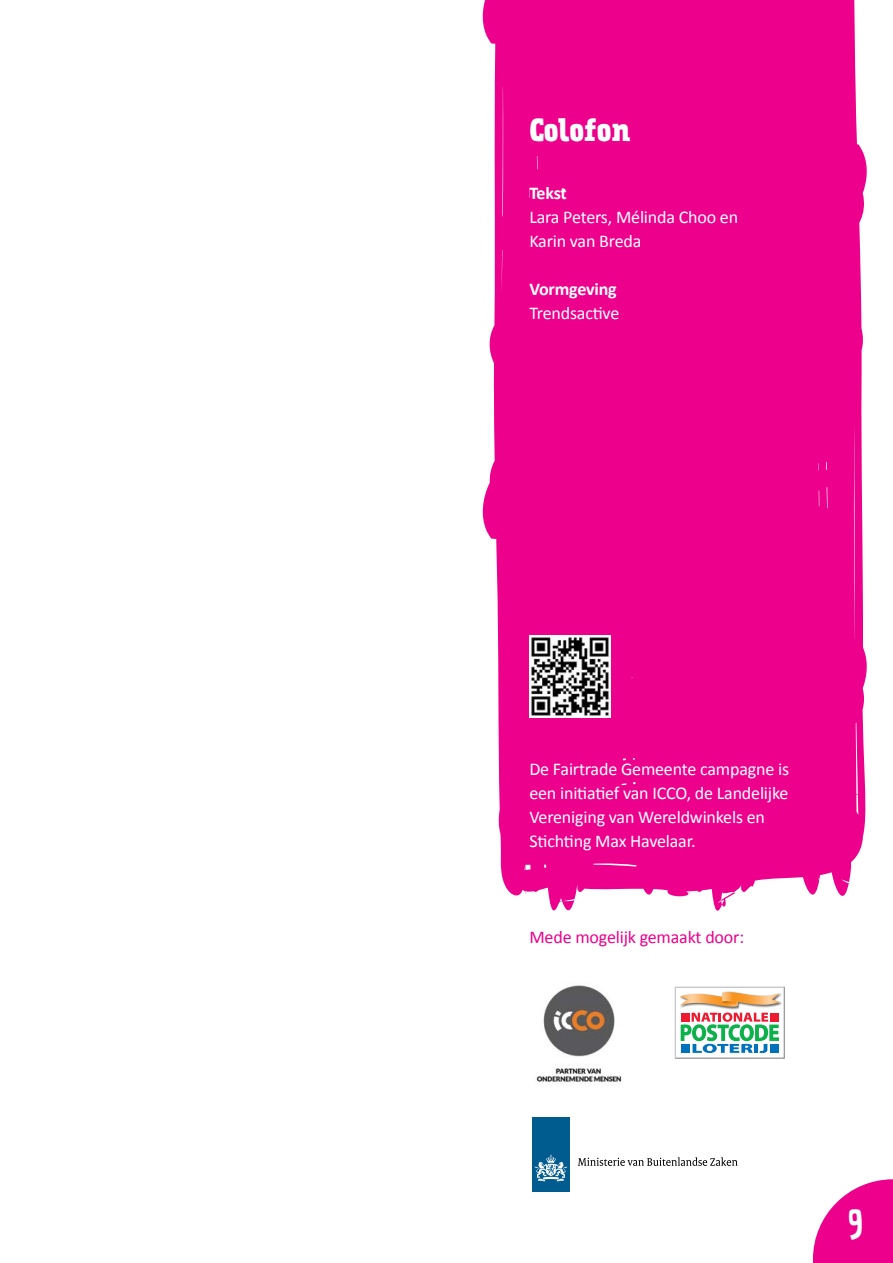
<style>
.page{position:relative;width:893px;height:1263px;background:#fff}
.page>*{position:absolute;margin:0;border:0;box-sizing:border-box;transform-origin:0 0}
.t1{font:37.5px "Prater Serif One";color:#fff}
.t2{font:700 28.5px "Prater Serif Two";letter-spacing:-.01em;color:#fff}
.t3{font:18px/24px "Calibri";letter-spacing:-.01em;color:#fff}
.t4{font:18px "Calibri";letter-spacing:-.01em;color:#ec008c}
.t5{font:700 18px "Calibri";letter-spacing:-.01em;color:#fff}
</style>
<div class="page">
<svg style="left:813px;top:1179px;width:80px;height:84px"></svg>
<svg style="left:482px;top:0;width:385px;height:911px;background:#ed1394"></svg>
<img style="left:529px;top:636px;width:82px;height:81px">
<div style="left:532px;top:1117px;width:38px;height:75px;background:#005b8e"></div>
<svg style="left:535px;top:1154px;width:32px;height:28px"></svg>
<svg style="left:578px;top:1157px;width:160px;height:9px"></svg>
<svg style="left:675px;top:986px;width:110px;height:73px"></svg>
<img style="left:536px;top:985px;width:86px;height:98px">
<h2 class="t2" style="left:529px;top:109px;width:102px">Colofon</h2>
<p class="t5" style="left:529px;top:182px;width:39px">Tekst</p>
<p class="t3" style="left:529px;top:204px;width:210px">Lara Peters, Mélinda Choo en<br>Karin van Breda</p>
<p class="t5" style="left:529px;top:278px;width:89px">Vormgeving</p>
<p class="t3" style="left:529px;top:300px;width:91px">Trendsactive</p>
<p class="t3" style="left:529px;top:756px;width:261px">De Fairtrade Gemeente campagne is een initiatief van ICCO, de Landelijke<br>Vereniging van Wereldwinkels en<br>Stichting Max Havelaar.</p>
<p class="t4" style="left:529px;top:925px;width:216px">Mede mogelijk gemaakt door:</p>
<h1 class="t1" style="left:848px;top:1203px;width:17px">9</h1>
</div>
